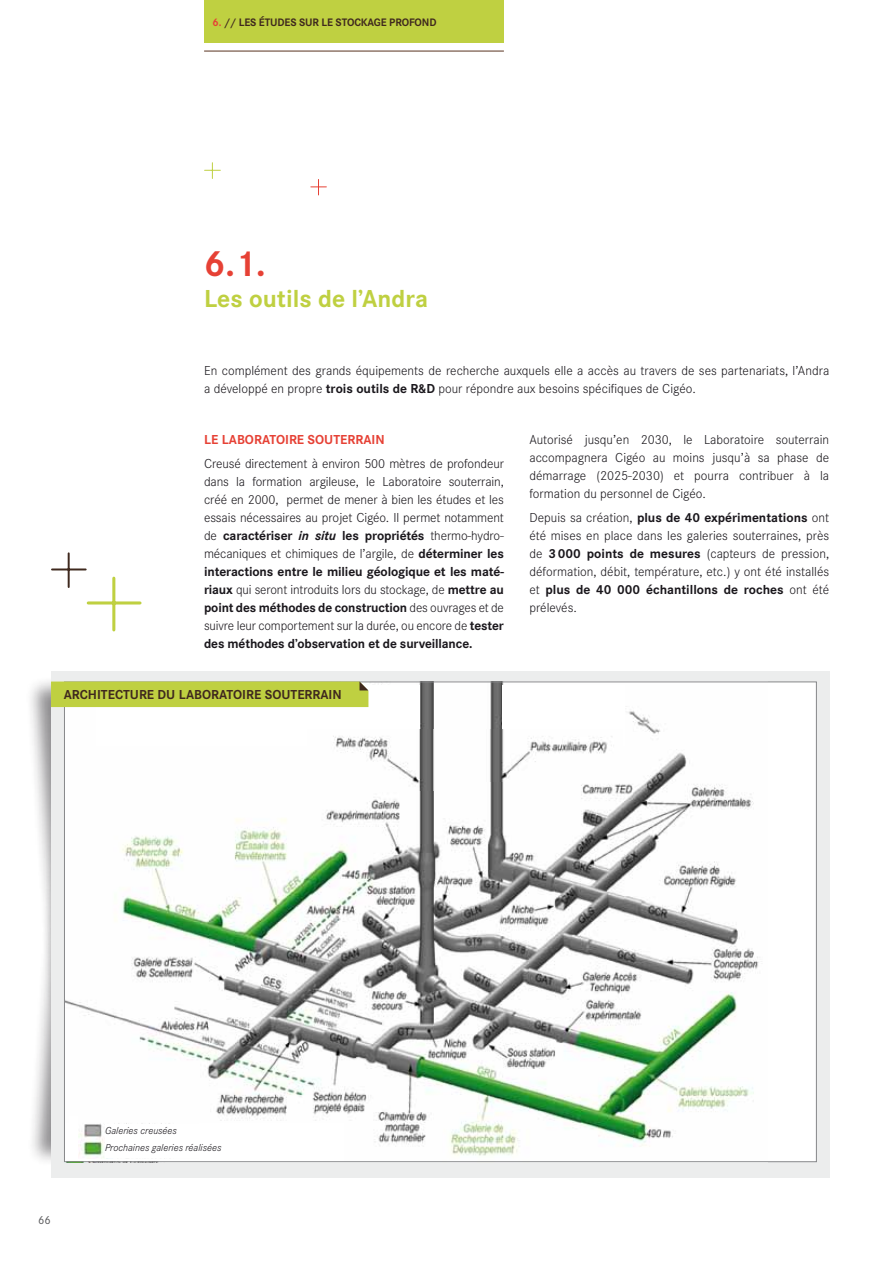
<style>
.page{position:relative;width:893px;height:1263px;background:#fff}
.page>*{position:absolute;margin:0;border:0;box-sizing:border-box;transform-origin:0 0}
.t1{font:700 37.5px "Corporate S";color:#e64135}
.t2{font:700 25.5px "Corporate S";color:#bfd041}
.t3{font:300 13.5px/18px "Corporate S";color:#1a171c;text-align:justify}
.t4{font:700 13.5px "Corporate S";color:#3f291e}
.t5{font:700 13.5px "Corporate S";color:#e64135}
.t6{font:12px "Corporate S";color:#58585a}
.t7{font:700 11.25px "Corporate S";letter-spacing:-.01em;color:#3f291e}
.t8{font:italic 300 10.5px/16.8px "Corporate S";color:#1a171c}
.s1{color:#e64135}
.s2{font-weight:700}
.s3{font-weight:700;font-style:italic}
</style>
<div class="page">
<hr style="left:112px;top:578px;width:3px;height:52px;background:#bfd041">
<hr style="left:88px;top:601px;width:52px;height:3px;background:#bfd041">
<hr style="left:68px;top:553px;width:2px;height:34px;background:#3f291e">
<hr style="left:52px;top:568px;width:34px;height:2px;background:#3f291e">
<div style="left:25px;top:676px;width:231px;height:347px;background:#1a171c;opacity:.5"></div>
<div style="left:26px;top:820px;width:231px;height:347px;background:#1a171c;opacity:.5"></div>
<div style="left:51px;top:672px;width:778px;height:506px;background:#eceded"></div>
<div style="left:64px;top:682px;width:752px;height:480px;background:#fff"></div>
<img style="left:66px;top:683px;width:693px;height:473px">
<svg style="left:205px;top:163px;width:15px;height:15px"></svg>
<svg style="left:311px;top:179px;width:15px;height:16px"></svg>
<div style="left:96px;top:685px;width:323px;height:60px;background:#fff"></div>
<div style="left:502px;top:685px;width:123px;height:60px;background:#fff"></div>
<div style="left:65px;top:1123px;width:279px;height:38px;background:#fff"></div>
<div style="left:51px;top:681px;width:317px;height:26px;background:#bfd041"></div>
<div style="left:69px;top:1117px;width:129px;height:42px;background:#fff"></div>
<img style="left:79px;top:1123px;width:91px;height:36px">
<img style="left:307px;top:729px;width:139px;height:61px">
<img style="left:460px;top:729px;width:163px;height:52px">
<div style="left:105px;top:1124px;width:169px;height:33px;background:#fff"></div>
<div style="left:204px;top:0;width:300px;height:43px;background:#bfd041"></div>
<hr style="left:204px;top:50px;width:300px;height:2px;background:#90776a">
<p class="t7" style="left:213px;top:16px;width:225px"><span class="s1">6.</span> // Les études sur le stockage profond</p>
<h1 class="t1" style="left:204px;top:242px;width:63px">6.1.</h1>
<h2 class="t2" style="left:204px;top:284px;width:226px">Les outils de l’Andra</h2>
<p class="t3" style="left:204px;top:362px;width:627px">En complément des grands équipements de recherche auxquels elle a accès au travers de ses partenariats, l’Andra a développé en propre <span class="s2">trois outils de R&amp;D</span> pour répondre aux besoins spécifiques de Cigéo.</p>
<p class="t5" style="left:204px;top:432px;width:182px">Le Laboratoire souterrain</p>
<p class="t3" style="left:204px;top:455px;width:301px">Creusé directement à environ 500 mètres de profondeur dans la formation argileuse, le Laboratoire souterrain, créé en 2000, permet de mener à bien les études et les essais nécessaires au projet Cigéo. I l permet notamment de <span class="s2">caractériser</span> <span class="s3">in situ</span> <span class="s2">les propriétés</span> thermo-hydro&shy;mécaniques et chimiques de l’argile, de <span class="s2">déterminer les interactions entre le milieu géologique et les maté&shy;riaux</span> qui seront introduits lors du stockage, de <span class="s2">mettre au point des méthodes de construction</span> des ouvrages et de suivre leur comportement sur la durée, ou encore de <span class="s2">tester des méthodes d’observation et de surveillance.</span></p>
<p class="t4" style="left:64px;top:687px;width:280px">Architecture du Laboratoire souterrain</p>
<p class="t3" style="left:529px;top:431px;width:301px">Autorisé jusqu’en 2030, le Laboratoire souterrain accompagnera Cigéo au moins jusqu’à sa phase de démarrage (2025-2030) et pourra contribuer à la formation du personnel de Cigéo.</p>
<p class="t3" style="left:529px;top:509px;width:301px">Depuis sa création, <span class="s2">plus de 40 expérimentations</span> ont été mises en place dans les galeries souterraines, près de <span class="s2">3000 points de mesures</span> (capteurs de pression, déformation, débit, température, etc.) y ont été installés et <span class="s2">plus de 40 000 échantillons de roches</span> ont été prélevés.</p>
<p class="t6" style="left:38px;top:1213px;width:14px">66</p>
<p class="t8" style="left:105px;top:1122px;width:118px">Galeries creusées<br>Prochaines galeries réalisées</p>
</div>
